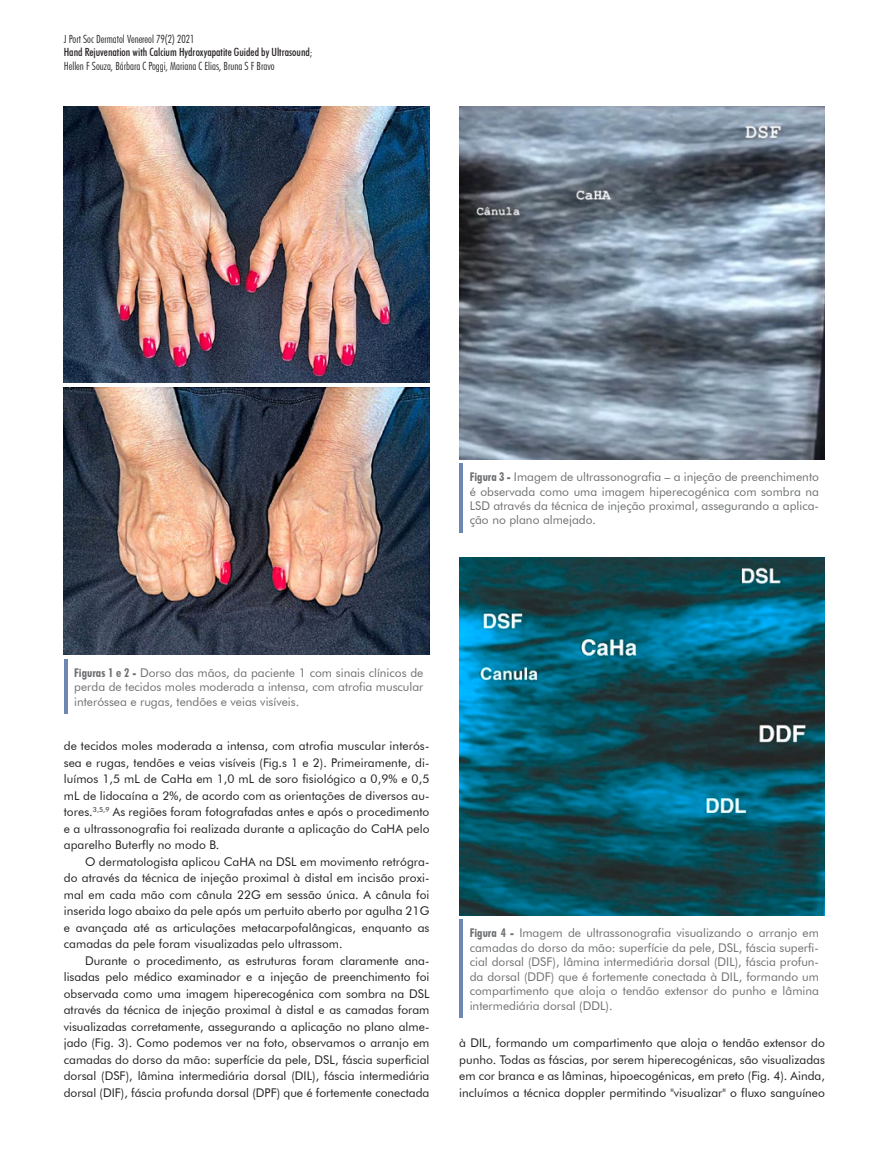
<style>
.page{position:relative;width:893px;height:1170px;background:#fff}
.page>*{position:absolute;margin:0;border:0;box-sizing:border-box;transform-origin:0 0}
.t1{font:12px/16.5px "Futura BT";letter-spacing:.005em;color:#231f20;text-align:justify}
.t2{font:12px/14.4px "Futura BT";color:#6d6f71;text-align:justify}
.t3{font:300 condensed 11.25px/13.5px "Futura BT";color:#231f20}
.s1{font-weight:500}
.s2{font-weight:700;font-stretch:condensed}
</style>
<div class="page">
<hr style="left:64px;top:659px;width:4px;height:55px;background:#6c87b2">
<img style="left:64px;top:387px;width:365px;height:267px">
<img style="left:64px;top:106px;width:365px;height:276px">
<div style="left:459px;top:463px;width:5px;height:70px;background:#6c87b2"></div>
<img style="left:459px;top:106px;width:366px;height:353px">
<div style="left:459px;top:919px;width:5px;height:98px;background:#6c87b2"></div>
<img style="left:459px;top:557px;width:366px;height:358px">
<p class="t3" style="left:64px;top:32px;width:250px">J Port Soc Dermatol Venereol 79(2) 2021<br><span class="s1">Hand Rejuvenation with Calcium Hydroxyapatite Guided by Ultrasound</span>;<br>Hellen F Souza, Bárbara C Poggi, Mariana C Elias, Bruna S F Bravo</p>
<p class="t2" style="left:470px;top:469px;width:351px"><span class="s2">Figura 3 -</span> Imagem de ultrassonografia – a injeção de preenchimento é observada como uma imagem hiperecogénica com sombra na LSD através da técnica de injeção proximal, assegurando a aplica&shy;ção no plano almejado.</p>
<p class="t2" style="left:74px;top:665px;width:351px"><span class="s2">Figuras 1 e 2 -</span> Dorso das mãos, da paciente 1 com sinais clínicos de perda de tecidos moles moderada a intensa, com atrofia muscular interóssea e rugas, tendões e veias visíveis.</p>
<p class="t1" style="left:64px;top:737px;width:367px">de tecidos moles moderada a intensa, com atrofia muscular interós&shy;sea e rugas, tendões e veias visíveis (Fig.s 1 e 2). Primeiramente, di&shy;luímos 1,5 mL de CaHa em 1,0 mL de soro fisiológico a 0,9% e 0,5 mL de lidocaína a 2%, de acordo com as orientações de diversos au&shy;tores.<sup>3,5,9</sup> As regiões foram fotografadas antes e após o procedimento e a ultrassonografia foi realizada durante a aplicação do CaHA pelo aparelho Buterfly no modo B.</p>
<p class="t1" style="left:64px;top:853px;width:367px;text-indent:21px">O dermatologista aplicou CaHA na DSL em movimento retrógra&shy;do através da técnica de injeção proximal à distal em incisão proxi&shy;mal em cada mão com cânula 22G em sessão única. A cânula foi inserida logo abaixo da pele após um pertuito aberto por agulha 21G e avançada até as articulações metacarpofalângicas, enquanto as camadas da pele foram visualizadas pelo ultrassom.</p>
<p class="t1" style="left:64px;top:952px;width:367px;text-indent:21px">Durante o procedimento, as estruturas foram claramente ana&shy;lisadas pelo médico examinador e a injeção de preenchimento foi observada como uma imagem hiperecogénica com sombra na DSL através da técnica de injeção proximal à distal e as camadas foram visualizadas corretamente, assegurando a aplicação no plano alme&shy;jado (Fig. 3). Como podemos ver na foto, observamos o arranjo em camadas do dorso da mão: superfície da pele, DSL, fáscia superficial dorsal (DSF), lâmina intermediária dorsal (DIL), fáscia intermediária dorsal (DIF), fáscia profunda dorsal (DPF) que é fortemente conectada</p>
<p class="t2" style="left:470px;top:925px;width:351px"><span class="s2">Figura 4 -</span> Imagem de ultrassonografia visualizando o arranjo em camadas do dorso da mão: superfície da pele, DSL, fáscia superfi&shy;cial dorsal (DSF), lâmina intermediária dorsal (DIL), fáscia profun&shy;da dorsal (DDF) que é fortemente conectada à DIL, formando um compartimento que aloja o tendão extensor do punho e lâmina intermediária dorsal (DDL).</p>
<p class="t1" style="left:459px;top:1034px;width:367px">à DIL, formando um compartimento que aloja o tendão extensor do punho. Todas as fáscias, por serem hiperecogénicas, são visualizadas em cor branca e as lâminas, hipoecogénicas, em preto (Fig. 4). Ainda, incluímos a técnica doppler permitindo "visualizar" o fluxo sanguíneo</p>
</div>
